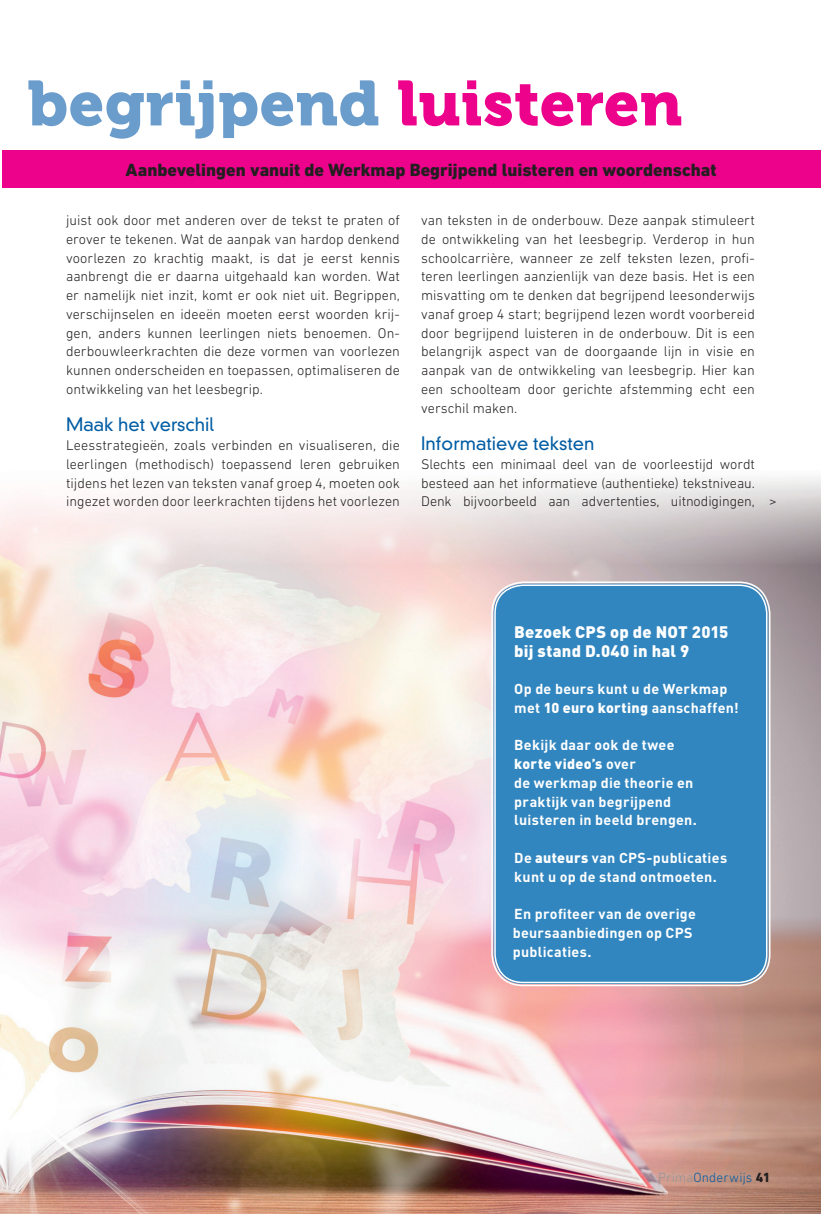
<style>
.page{position:relative;width:821px;height:1214px;background:#fff}
.page>*{position:absolute;margin:0;border:0;box-sizing:border-box;transform-origin:0 0}
.t1{font:63px "Museo 900";letter-spacing:.01em;color:#6a9ccc}
.t2{font:800 18px "DIN Next LT Pro";color:#231f20}
.t3{font:300 18px "DIN Neuzeit Grotesk";color:#015ca3}
.t4{font:900 16.5px/18.8px "DIN";letter-spacing:.015em;color:#fff}
.t5{font:300 14.25px/18.8px "DIN Next LT Pro";color:#231f20;text-align:justify}
.t6{font:700 14.25px/18.8px "DIN";letter-spacing:.02em;color:#fff}
.t7{font:300 13.5px "DIN Next LT Pro";letter-spacing:.01em;color:#015ca3}
.s1{color:#ed028c}
.s2{font-weight:900}
.s3{color:#939598}
.s4{font-weight:800;color:#231f20}
</style>
<div class="page">
<img style="left:0;top:477px;width:821px;height:737px">
<div style="left:2px;top:150px;width:819px;height:38px;background:#ed028c"></div>
<div style="left:494px;top:584px;width:274px;height:400px;background:#3286bf;border-radius:30px"></div>
<div style="left:491px;top:581px;width:279px;height:405px;border:1px solid #fff;border-radius:31px"></div>
<div style="left:494px;top:584px;width:273px;height:399px;border:1px solid #fff;border-radius:28px"></div>
<p class="t1" style="left:28px;top:68px;width:656px">begrijpend <span class="s1">luisteren</span></p>
<p class="t2" style="left:126px;top:159px;width:593px">Aanbevelingen vanuit de Werkmap Begrĳpend luisteren en woordenschat</p>
<p class="t5" style="left:66px;top:211px;width:335px">juist ook door met anderen over de tekst te praten of erover te tekenen. Wat de aanpak van hardop denkend voorlezen zo krachtig maakt, is dat je eerst kennis aanbrengt die er daarna uitgehaald kan worden. Wat er namelĳk niet inzit, komt er ook niet uit. Begrippen, verschĳnselen en ideeën moeten eerst woorden krĳ&shy;gen, anders kunnen leerlingen niets benoemen. On&shy;derbouwleerkrachten die deze vormen van voorlezen kunnen onderscheiden en toepassen, optimaliseren de ontwikkeling van het leesbegrip.</p>
<p class="t3" style="left:66px;top:414px;width:149px">Maak het verschil</p>
<p class="t5" style="left:66px;top:436px;width:335px">Leesstrategieën, zoals verbinden en visualiseren, die leerlingen (methodisch) toepassend leren gebruiken tĳdens het lezen van teksten vanaf groep 4, moeten ook ingezet worden door leerkrachten tĳdens het voorlezen</p>
<p class="t5" style="left:421px;top:211px;width:335px">van teksten in de onderbouw. Deze aanpak stimuleert de ontwikkeling van het leesbegrip. Verderop in hun schoolcarrière, wanneer ze zelf teksten lezen, profi&shy;teren leerlingen aanzienlĳk van deze basis. Het is een misvatting om te denken dat begrĳpend leesonderwĳs vanaf groep 4 start; begrĳpend lezen wordt voorbereid door begrĳpend luisteren in de onderbouw. Dit is een belangrĳk aspect van de doorgaande lĳn in visie en aanpak van de ontwikkeling van leesbegrip. Hier kan een schoolteam door gerichte afstemming echt een verschil maken.</p>
<p class="t3" style="left:421px;top:433px;width:175px">Informatieve teksten</p>
<p class="t5" style="left:421px;top:454px;width:357px;text-align:left">Slechts een minimaal deel van de voorleestĳd wordt besteed aan het informatieve (authentieke) tekstniveau.<br>Denk bĳvoorbeeld aan advertenties, uitnodigingen, &gt;</p>
<p class="t4" style="left:514px;top:621px;width:216px">Bezoek CPS op de NOT 2015 bij stand D.040 in hal 9</p>
<p class="t6" style="left:514px;top:679px;width:226px">Op de beurs kunt u de Werkmap met <span class="s2">10 euro korting</span> aanschaffen!</p>
<p class="t6" style="left:514px;top:735px;width:184px">Bekijk daar ook de twee <span class="s2">korte video’s</span> over<br>de werkmap die theorie en praktijk van begrijpend luisteren in beeld brengen.</p>
<p class="t6" style="left:514px;top:847px;width:214px">De <span class="s2">auteurs</span> van CPS-publicaties kunt u op de stand ontmoeten.</p>
<p class="t6" style="left:513px;top:904px;width:185px">En profiteer van de overige beursaanbiedingen op CPS publicaties.</p>
<p class="t7" style="left:658px;top:1169px;width:114px"><span class="s3">Prima</span>Onderwĳs <span class="s4">41</span></p>
</div>
